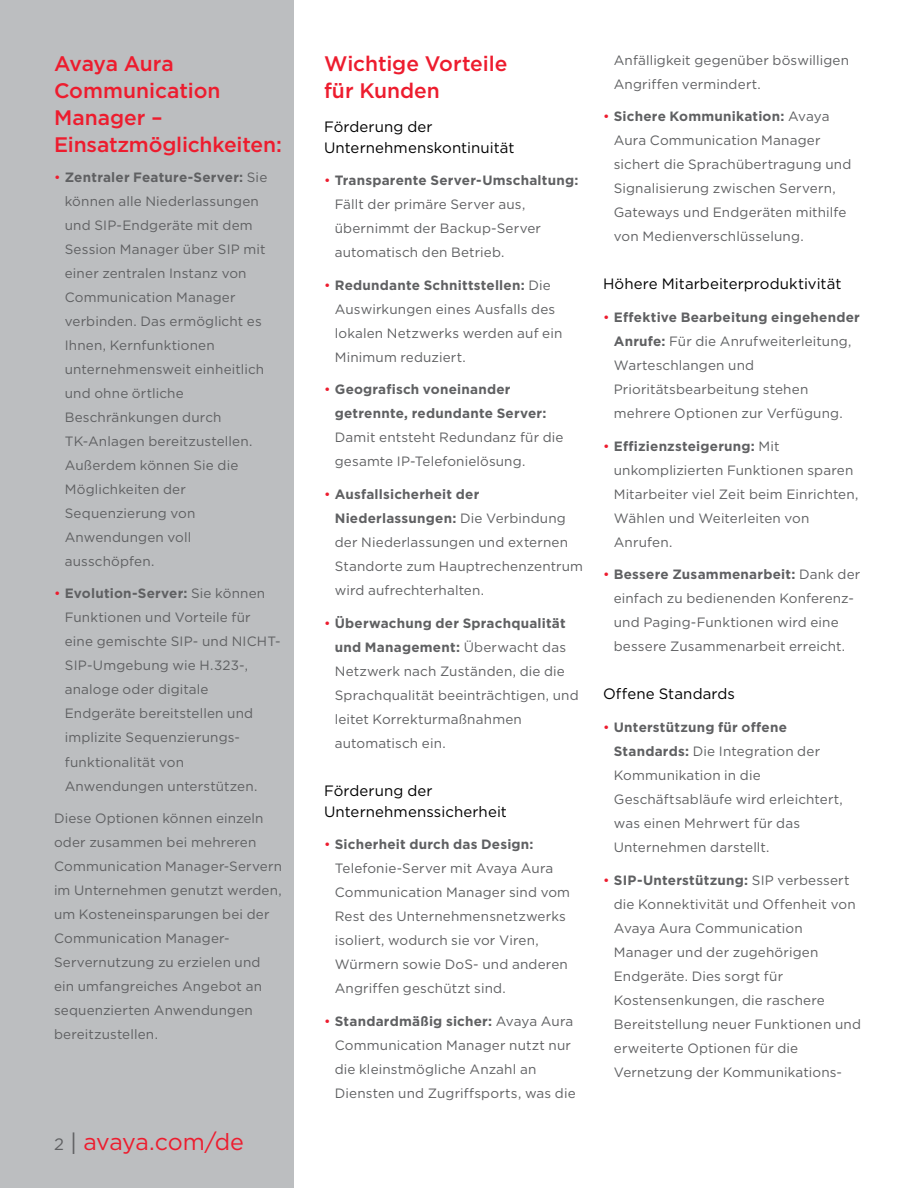
<style>
.page{position:relative;width:918px;height:1188px;background:#fff}
.page>*{position:absolute;margin:0;border:0;box-sizing:border-box;transform-origin:0 0}
.t1{font:23.25px "Gotham";letter-spacing:-.015em;color:#ed1c2e}
.t2{font:500 21px/27px "Gotham";letter-spacing:-.005em;color:#ed1c2e}
.t3{font:15px/21px "Gotham";letter-spacing:.005em;color:#000}
.t4{font:13.5px/24px "Gotham";letter-spacing:.01em;color:#5f6062}
.t5{font:700 13.5px/24px "Gotham";letter-spacing:.015em;color:#5f6062}
.s1{color:#ed1c2e}
.s2{font-weight:700}
.s3{font-size:16.5px;color:#5f6062}
.s4{color:#5f6062}
.s5{font-weight:400;color:#ed1c2e}
</style>
<div class="page">
<div style="left:0;top:0;width:294px;height:1188px;background:#bcbec0"></div>
<h2 class="t2" style="left:54px;top:50px;width:229px">Avaya Aura<br>Communication<br>Manager –<br>Einsatzmöglichkeiten:</h2>
<p class="t4" style="left:65px;top:165px;width:204px;text-indent:-11px"><span class="s1">•</span> <span class="s2">Zentraler Feature-Server:</span> Sie können alle Niederlassungen und SIP-Endgeräte mit dem<br>Session Manager über SIP mit einer zentralen Instanz von<br>Communication Manager verbinden. Das ermöglicht es<br>Ihnen, Kernfunktionen unternehmensweit einheitlich und ohne örtliche<br>Beschränkungen durch<br>TK-Anlagen bereitzustellen.<br>Außerdem können Sie die<br>Möglichkeiten der<br>Sequenzierung von<br>Anwendungen voll ausschöpfen.</p>
<p class="t4" style="left:65px;top:582px;width:217px;text-indent:-11px"><span class="s1">•</span> <span class="s2">Evolution-Server:</span> Sie können<br>Funktionen und Vorteile für eine gemischte SIP- und NICHT-<br>SIP-Umgebung wie H.323-, analoge oder digitale<br>Endgeräte bereitstellen und implizite Sequenzierungs&shy;funktionalität von<br>Anwendungen unterstützen.</p>
<p class="t4" style="left:54px;top:806px;width:230px">Diese Optionen können einzeln oder zusammen bei mehreren<br>Communication Manager-Servern im Unternehmen genutzt werden, um Kosteneinsparungen bei der<br>Communication Manager-<br>Servernutzung zu erzielen und ein umfangreiches Angebot an sequenzierten Anwendungen bereitzustellen.</p>
<h1 class="t1" style="left:54px;top:1128px;width:191px"><span class="s3">2</span> <span class="s4">|</span> avaya.com/de</h1>
<h2 class="t2" style="left:324px;top:50px;width:185px">Wichtige Vorteile für Kunden</h2>
<p class="t3" style="left:324px;top:116px;width:192px">Förderung der<br>Unternehmenskontinuität</p>
<p class="t4" style="left:335px;top:168px;width:245px;text-indent:-11px"><span class="s1">•</span> <span class="s2">Transparente Server-Umschaltung:<br></span>Fällt der primäre Server aus, übernimmt der Backup-Server automatisch den Betrieb.</p>
<p class="t4" style="left:335px;top:273px;width:229px;text-indent:-11px"><span class="s1">•</span> <span class="s2">Redundante Schnittstellen:</span> Die<br>Auswirkungen eines Ausfalls des lokalen Netzwerks werden auf ein<br>Minimum reduziert.</p>
<p class="t5" style="left:335px;top:377px;width:213px;text-indent:-11px"><span class="s5">•</span> Geografisch voneinander getrennte, redundante Server:</p>
<p class="t4" style="left:335px;top:426px;width:230px">Damit entsteht Redundanz für die gesamte IP-Telefonielösung.</p>
<p class="t4" style="left:335px;top:482px;width:250px;text-indent:-11px"><span class="s1">•</span> <span class="s2">Ausfallsicherheit der<br>Niederlassungen:</span> Die Verbindung der Niederlassungen und externen<br>Standorte zum Hauptrechenzentrum wird aufrechterhalten.</p>
<p class="t4" style="left:335px;top:611px;width:245px;text-indent:-11px"><span class="s1">•</span> <span class="s2">Überwachung der Sprachqualität und Management:</span> Überwacht das<br>Netzwerk nach Zuständen, die die<br>Sprachqualität beeinträchtigen, und leitet Korrekturmaßnahmen automatisch ein.</p>
<p class="t3" style="left:324px;top:780px;width:184px">Förderung der<br>Unternehmenssicherheit</p>
<p class="t4" style="left:335px;top:833px;width:237px;text-indent:-11px"><span class="s1">•</span> <span class="s2">Sicherheit durch das Design:<br></span>Telefonie-Server mit Avaya Aura<br>Communication Manager sind vom<br>Rest des Unternehmensnetzwerks isoliert, wodurch sie vor Viren,<br>Würmern sowie DoS- und anderen<br>Angriffen geschützt sind.</p>
<p class="t4" style="left:335px;top:1009px;width:242px;text-indent:-11px"><span class="s1">•</span> <span class="s2">Standardmäßig sicher:</span> Avaya Aura Communication Manager nutzt nur die kleinstmögliche Anzahl an Diensten und Zugriffsports, was die</p>
<p class="t4" style="left:614px;top:48px;width:237px">Anfälligkeit gegenüber böswilligen<br>Angriffen vermindert.</p>
<p class="t4" style="left:614px;top:105px;width:239px;text-indent:-11px"><span class="s1">•</span> <span class="s2">Sichere Kommunikation:</span> Avaya<br>Aura Communication Manager sichert die Sprachübertragung und<br>Signalisierung zwischen Servern,<br>Gateways und Endgeräten mithilfe von Medienverschlüsselung.</p>
<p class="t3" style="left:603px;top:274px;width:240px">Höhere Mitarbeiterproduktivität</p>
<p class="t4" style="left:614px;top:305px;width:248px;text-indent:-11px"><span class="s1">•</span> <span class="s2">Effektive Bearbeitung eingehender<br>Anrufe:</span> Für die Anrufweiterleitung,<br>Warteschlangen und<br>Prioritätsbearbeitung stehen mehrere Optionen zur Verfügung.</p>
<p class="t4" style="left:614px;top:434px;width:246px;text-indent:-11px"><span class="s1">•</span> <span class="s2">Effizienzsteigerung:</span> Mit unkomplizierten Funktionen sparen<br>Mitarbeiter viel Zeit beim Einrichten,<br>Wählen und Weiterleiten von<br>Anrufen.</p>
<p class="t4" style="left:614px;top:563px;width:248px;text-indent:-11px"><span class="s1">•</span> <span class="s2">Bessere Zusammenarbeit:</span> Dank der einfach zu bedienenden Konferenz&shy;und Paging-Funktionen wird eine bessere Zusammenarbeit erreicht.</p>
<p class="t3" style="left:603px;top:683px;width:134px">Offene Standards</p>
<p class="t4" style="left:614px;top:715px;width:231px;text-indent:-11px"><span class="s1">•</span> <span class="s2">Unterstützung für offene<br>Standards:</span> Die Integration der<br>Kommunikation in die<br>Geschäftsabläufe wird erleichtert, was einen Mehrwert für das<br>Unternehmen darstellt.</p>
<p class="t4" style="left:614px;top:868px;width:249px;text-indent:-11px"><span class="s1">•</span> <span class="s2">SIP-Unterstützung:</span> SIP verbessert die Konnektivität und Offenheit von<br>Avaya Aura Communication<br>Manager und der zugehörigen<br>Endgeräte. Dies sorgt für<br>Kostensenkungen, die raschere<br>Bereitstellung neuer Funktionen und erweiterte Optionen für die<br>Vernetzung der Kommunikations-</p>
</div>
